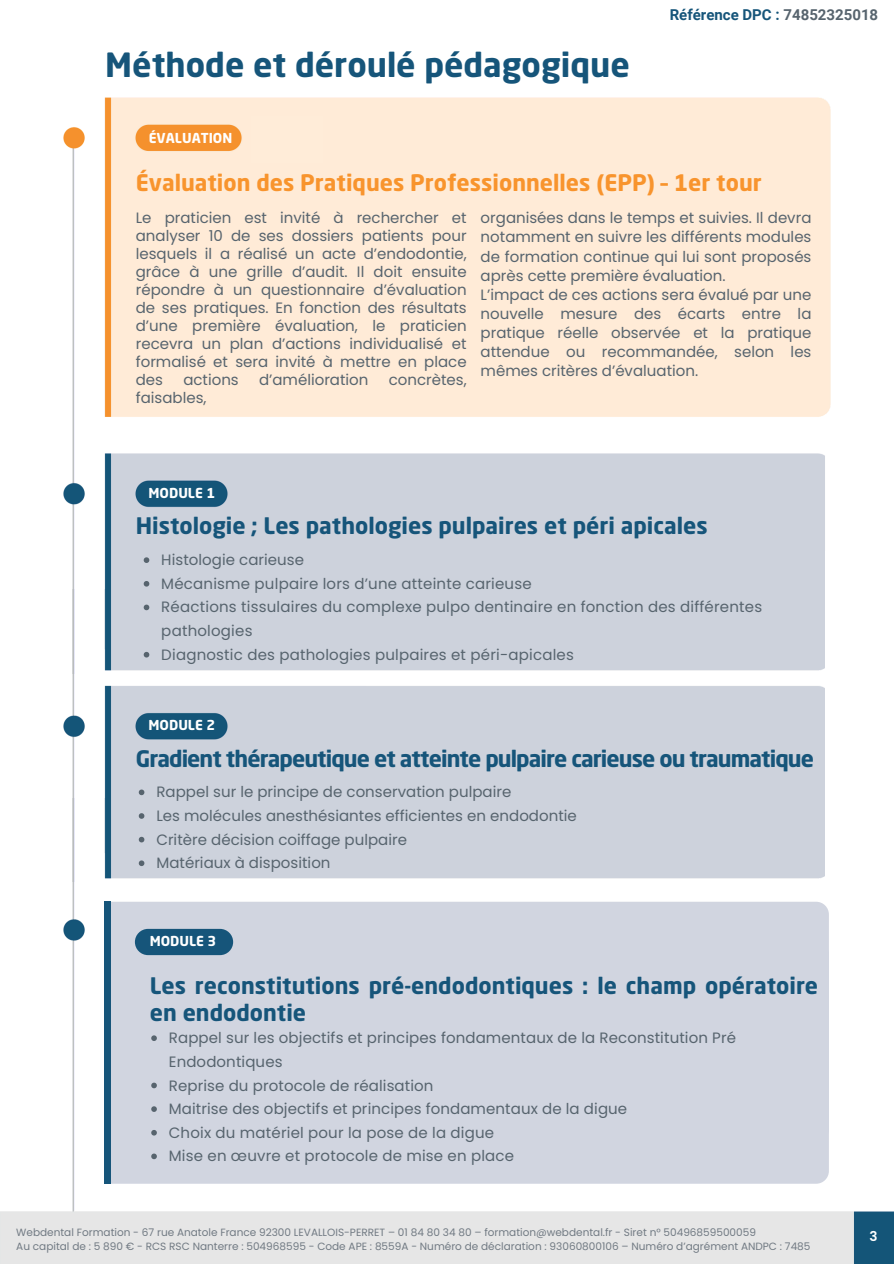
<style>
.page{position:relative;width:894px;height:1264px;background:#fff}
.page>*{position:absolute;margin:0;border:0;box-sizing:border-box;transform-origin:0 0}
.t1{font:700 33px "Neo Sans Std";color:#16557a}
.t2{font:700 22.5px/27px "Neo Sans Std";color:#16557a}
.t3{font:700 22.5px "Neo Sans Std";letter-spacing:-.04em;color:#16557a}
.t4{font:700 22.5px "Neo Sans Std";color:#f8942d}
.t5{font:15px/18px "Poppins";color:#57646e}
.t6{font:700 15px "Roboto";color:#16557a}
.t7{font:700 13.5px "Neo Sans Std";color:#fff}
.t8{font:600 13.5px "Poppins";color:#fff}
.t9{font:10.5px "Poppins";color:#717a83}
.s1{color:#57646e}
</style>
<div class="page">
<img style="left:0;top:97px;width:893px;height:1166px">
<div style="left:252px;top:117px;width:71px;height:46px;background:#ffecd8"></div>
<svg style="left:824px;top:420px;width:45px;height:465px"></svg>
<img style="left:0;top:590px;width:893px;height:83px">
<svg style="left:144px;top:557px;width:5px;height:6px"></svg>
<svg style="left:144px;top:581px;width:5px;height:5px"></svg>
<svg style="left:144px;top:604px;width:5px;height:6px"></svg>
<svg style="left:144px;top:652px;width:5px;height:5px"></svg>
<img style="left:0;top:798px;width:893px;height:83px">
<div style="left:824px;top:551px;width:37px;height:635px;background:#fff"></div>
<div style="left:89px;top:885px;width:771px;height:312px;background:#fff"></div>
<svg style="left:139px;top:789px;width:5px;height:6px"></svg>
<svg style="left:139px;top:813px;width:5px;height:5px"></svg>
<svg style="left:139px;top:836px;width:5px;height:6px"></svg>
<svg style="left:139px;top:860px;width:5px;height:6px"></svg>
<div style="left:110px;top:1142px;width:718px;height:41px;background:#d1d5e0"></div>
<div style="left:104px;top:982px;width:6px;height:201px;background:#16557a"></div>
<div style="left:110px;top:1102px;width:718px;height:40px;background:#d1d5e0"></div>
<div style="left:110px;top:901px;width:718px;height:201px;background:#d1d5e0"></div>
<div style="left:104px;top:901px;width:6px;height:201px;background:#16557a"></div>
<div style="left:135px;top:928px;width:98px;height:27px;background:#16557a;border-radius:13px"></div>
<svg style="left:151px;top:1035px;width:6px;height:6px"></svg>
<svg style="left:151px;top:1082px;width:6px;height:6px"></svg>
<svg style="left:151px;top:1106px;width:6px;height:5px"></svg>
<svg style="left:151px;top:1129px;width:6px;height:6px"></svg>
<svg style="left:151px;top:1153px;width:6px;height:6px"></svg>
<h2 class="t1" style="left:105px;top:52px;width:526px">Méthode et déroulé pédagogique</h2>
<p class="t7" style="left:149px;top:133px;width:85px">ÉVALUATION</p>
<h3 class="t6" style="left:669px;top:6px;width:210px">Référence DPC : <span class="s1">74852325018</span></h3>
<p class="t4" style="left:136px;top:173px;width:627px">Évaluation des Pratiques Professionnelles (EPP) – 1er tour</p>
<p class="t5" style="left:136px;top:208px;width:332px;text-align:justify">Le praticien est invité à rechercher et analyser 10 de ses dossiers patients pour lesquels il a réalisé un acte d’endodontie, grâce à une grille d’audit. Il doit ensuite répondre à un questionnaire d’évaluation de ses pratiques. En fonction des résultats d’une première évaluation, le praticien recevra un plan d’actions individualisé et formalisé et sera invité à mettre en place des</p>
<p class="t5" style="left:183px;top:370px;width:57px">actions</p>
<p class="t5" style="left:259px;top:370px;width:111px">d’amélioration</p>
<p class="t5" style="left:388px;top:370px;width:79px">concrètes,</p>
<p class="t5" style="left:136px;top:388px;width:72px">faisables,</p>
<h3 class="t5" style="left:480px;top:208px;width:332px;line-height:19.2px">organisées dans le temps et suivies. Il devra notamment en suivre les différents modules de formation continue qui lui sont proposés après cette première évaluation.<br>L’impact de ces actions sera évalué par une nouvelle mesure des écarts entre la pratique réelle observée et la pratique attendue ou recommandée, selon les mêmes critères d’évaluation.</h3>
<p class="t7" style="left:148px;top:488px;width:68px">MODULE 1</p>
<p class="t2" style="left:136px;top:515px;width:573px">Histologie ; Les pathologies pulpaires et péri apicales</p>
<h1 class="t5" style="left:161px;top:551px;width:144px">Histologie carieuse</h1>
<p class="t5" style="left:161px;top:574px;width:372px">Mécanisme pulpaire lors d’une atteinte carieuse</p>
<h3 class="t5" style="left:161px;top:595px;width:602px;line-height:23.7px">Réactions tissulaires du complexe pulpo dentinaire en fonction des différentes pathologies</h3>
<h2 class="t5" style="left:161px;top:645px;width:414px">Diagnostic des pathologies pulpaires et péri-apicales</h2>
<p class="t7" style="left:148px;top:720px;width:68px">MODULE 2</p>
<h2 class="t3" style="left:136px;top:749px;width:679px">Gradient thérapeutique et atteinte pulpaire carieuse ou traumatique</h2>
<p class="t5" style="left:156px;top:783px;width:356px">Rappel sur le principe de conservation pulpaire</p>
<p class="t5" style="left:156px;top:806px;width:422px">Les molécules anesthésiantes efficientes en endodontie</p>
<p class="t5" style="left:156px;top:830px;width:252px">Critère décision coiffage pulpaire</p>
<p class="t5" style="left:156px;top:854px;width:176px">Matériaux à disposition</p>
<h2 class="t7" style="left:150px;top:935px;width:68px">MODULE 3</h2>
<p class="t2" style="left:150px;top:974px;width:669px">Les reconstitutions pré-endodontiques : le champ opératoire en endodontie</p>
<p class="t5" style="left:169px;top:1026px;width:568px;line-height:23.7px">Rappel sur les objectifs et principes fondamentaux de la Reconstitution Pré<br>Endodontiques</p>
<p class="t5" style="left:169px;top:1076px;width:266px">Reprise du protocole de réalisation</p>
<p class="t5" style="left:169px;top:1099px;width:459px">Maitrise des objectifs et principes fondamentaux de la digue</p>
<p class="t5" style="left:169px;top:1123px;width:327px">Choix du matériel pour la pose de la digue</p>
<p class="t5" style="left:169px;top:1147px;width:347px">Mise en œuvre et protocole de mise en place</p>
<h5 class="t9" style="left:16px;top:1225px;width:741px">Webdental Formation - 67 rue Anatole France 92300 LEVALLOIS-PERRET – 01 84 80 34 80 – formation@webdental.fr - Siret n° 50496859500059</h5>
<h5 class="t9" style="left:16px;top:1238px;width:795px">Au capital de : 5 890 € - RCS RSC Nanterre : 504968595 - Code APE : 8559A - Numéro de déclaration : 93060800106 – Numéro d’agrément ANDPC : 7485</h5>
<h3 class="t8" style="left:869px;top:1226px;width:10px">3</h3>
</div>
